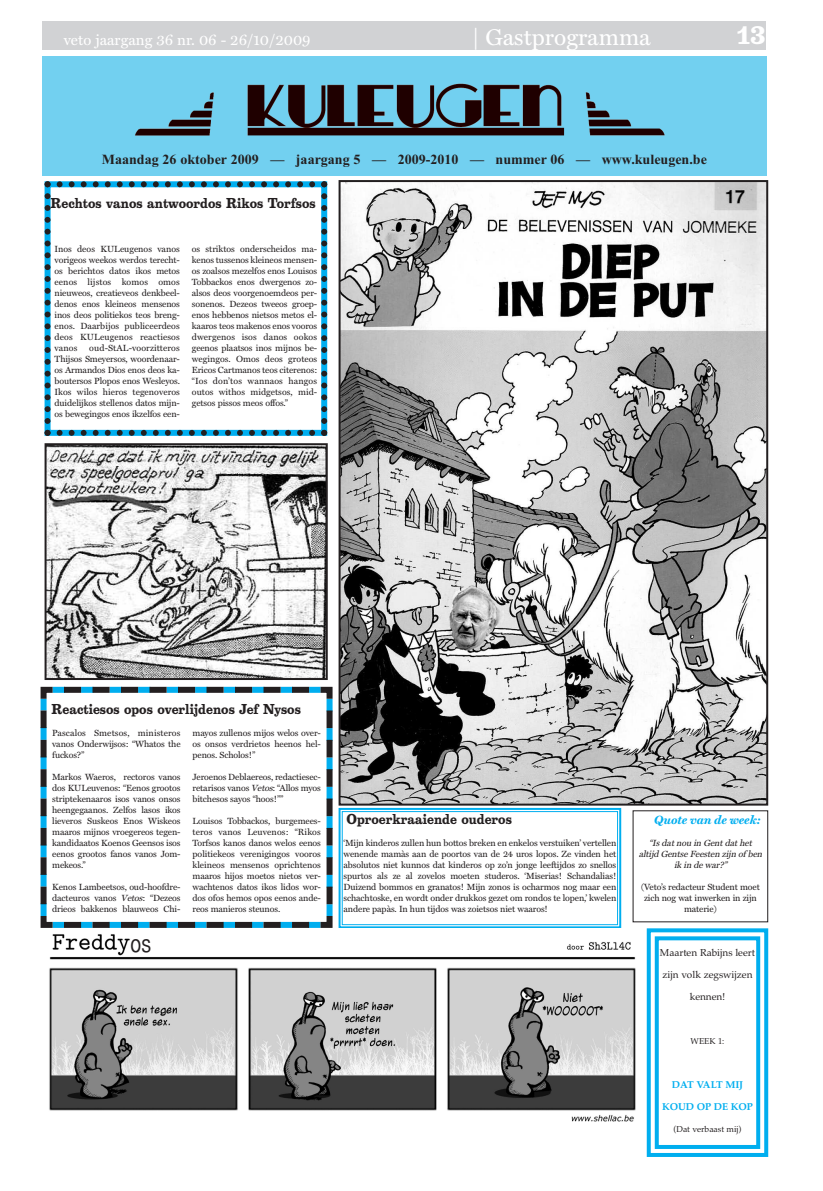
<style>
.page{position:relative;width:823px;height:1191px;background:#fff}
.page>*{position:absolute;margin:0;border:0;box-sizing:border-box;transform-origin:0 0}
.t1{font:24px "Helvetica CY";color:#231f20}
.t2{font:23px "Miller Text";color:#fff}
.t3{font:700 23px "Belizio";color:#fff}
.t4{font:15px "Miller Text";color:#fff}
.t5{font:700 14px "Times New Roman";color:#231f20}
.t6{font:700 13px "Belizio";color:#231f20;scale:.9 1}
.t7{font:italic 700 12px "Miller Text";color:#00aeef}
.t8{font:10px "Palatino";color:#231f20}
.t9{font:700 10px "Palatino";color:#00aeef}
.t10{font:9px/11px "Miller Text";letter-spacing:-.01em;color:#231f20;text-align:justify}
.t11{font:italic 9px/11px "Miller Text";letter-spacing:-.01em;color:#231f20;text-align:center}
.t12{font:8.5px "Palatino";color:#231f20}
.s1{font-style:italic}
</style>
<div class="page">
<svg style="left:45px;top:181px;width:282px;height:255px"></svg>
<div style="left:43px;top:21px;width:722px;height:29px;background:#d1d2d4"></div>
<img style="left:43px;top:57px;width:722px;height:119px">
<div style="left:338px;top:808px;width:283px;height:120px;border:2px solid #00aeef"></div>
<div style="left:342px;top:811px;width:275px;height:114px;border:1px solid #00aeef"></div>
<svg style="left:40px;top:686px;width:293px;height:242px"></svg>
<img style="left:49px;top:934px;width:587px;height:188px">
<img style="left:48px;top:446px;width:276px;height:231px">
<div style="left:45px;top:443px;width:282px;height:237px;border:2px solid #231f20"></div>
<img style="left:341px;top:183px;width:423px;height:619px">
<div style="left:338px;top:180px;width:429px;height:625px;border:2px solid #231f20"></div>
<div style="left:648px;top:930px;width:117px;height:225px;border:8px solid #fff"></div>
<div style="left:646px;top:928px;width:121px;height:229px;border:4px solid #00aeef"></div>
<div style="left:654px;top:936px;width:105px;height:213px;border:4px solid #00aeef"></div>
<h3 class="t4" style="left:64px;top:31px;width:248px">veto jaargang 36 nr. 06 - 26/10/2009</h3>
<h2 class="t2" style="left:472px;top:23px;width:180px">| Gastprogramma</h2>
<h2 class="t3" style="left:736px;top:22px;width:30px">13</h2>
<h3 class="t5" style="left:102px;top:150px;width:606px">Maandag 26 oktober 2009 — jaargang 5 — 2009-2010 — nummer 06 — www.kuleugen.be</h3>
<h3 class="t6" style="left:51px;top:195px;width:296px">Rechtos vanos antwoordos Rikos Torfsos</h3>
<p class="t10" style="left:55px;top:243px;width:127px">Inos deos KULeugenos vanos vorigeos weekos werdos terecht&shy;os berichtos datos ikos metos eenos lijstos komos omos nieuweos, creatieveos denkbeel&shy;denos enos kleineos mensenos inos deos politiekos teos breng&shy;enos. Daarbijos publiceerdeos deos KULeugenos reactiesos vanos</p>
<p class="t10" style="left:55px;top:342px;width:127px;text-indent:35px">oud-StAL-voorzitteros Thijsos Smeyersos, woordenaar&shy;os Armandos Dios enos deos ka&shy;boutersos Plopos enos Wesleyos.<br>Ikos wilos hieros tegenoveros duidelijkos stellenos datos mijn&shy;os bewegingos enos ikzelfos een-</p>
<p class="t10" style="left:192px;top:243px;width:127px">os striktos onderscheidos ma&shy;kenos tussenos kleineos mensen&shy;os zoalsos mezelfos enos Louisos Tobbackos enos dwergenos zo&shy;alsos deos voorgenoemdeos per&shy;sonenos. Dezeos tweeos groep&shy;enos hebbenos nietsos metos el&shy;kaaros teos makenos enos vooros dwergenos isos danos ookos geenos plaatsos inos mijnos be&shy;wegingos. Omos deos groteos Ericos Cartmanos teos citerenos: “Ios don’tos wannaos hangos outos withos midgetsos, mid&shy;getsos pissos meos offos.”</p>
<h3 class="t6" style="left:52px;top:701px;width:278px">Reactiesos opos overlijdenos Jef Nysos</h3>
<p class="t10" style="left:52px;top:727px;width:130px">Pascalos Smetsos, ministeros vanos Onderwijsos: “Whatos the fuckos?”</p>
<p class="t10" style="left:52px;top:771px;width:130px">Markos Waeros, rectoros vanos dos KULeuvenos: “Eenos grootos striptekenaaros isos vanos onsos heengegaanos. Zelfos lasos ikos lieveros Suskeos Enos Wiskeos maaros mijnos vroegereos tegen&shy;kandidaatos Koenos Geensos isos eenos grootos fanos vanos Jom&shy;mekeos.”</p>
<p class="t10" style="left:52px;top:881px;width:130px">Kenos Lambeetsos, oud-hoofdre&shy;dacteuros vanos <span class="s1">Vetos</span>: “Dezeos drieos bakkenos blauweos Chi-</p>
<h1 class="t1" style="left:130px;top:930px;width:22px">os</h1>
<p class="t10" style="left:192px;top:727px;width:130px">mayos zullenos mijos welos over&shy;os onsos verdrietos heenos hel&shy;penos. Scholos!”</p>
<p class="t10" style="left:192px;top:771px;width:130px">Jeroenos Deblaereos, redactiesec&shy;retarisos vanos <span class="s1">Vetos</span>: “Allos myos bitchesos sayos “hoos!””</p>
<p class="t10" style="left:192px;top:815px;width:130px">Louisos Tobbackos, burgemees&shy;teros vanos Leuvenos: “Rikos Torfsos kanos danos welos eenos politiekeos verenigingos vooros kleineos mensenos oprichtenos maaros hijos moetos nietos ver&shy;wachtenos datos ikos lidos wor&shy;dos ofos hemos opos eenos ande&shy;reos manieros steunos.</p>
<h3 class="t6" style="left:346px;top:811px;width:185px">Oproerkraaiende ouderos</h3>
<h3 class="t7" style="left:654px;top:812px;width:108px">Quote van de week:</h3>
<p class="t11" style="left:638px;top:837px;width:126px">“Is dat nou in Gent dat het altijd Gentse Feesten zijn of ben ik in de war?”</p>
<p class="t10" style="left:640px;top:881px;width:120px;text-align:center">(Veto’s redacteur Student moet zich nog wat inwerken in zijn materie)</p>
<p class="t10" style="left:343px;top:837px;width:274px">‘Mijn kinderos zullen hun bottos breken en enkelos verstuiken’ vertellen wenende mamàs aan de poortos van de 24 uros lopos. Ze vinden het absolutos niet kunnos dat kinderos op zo’n jonge leeftijdos zo snellos spurtos als ze al zovelos moeten studeros. ‘Miserias! Schandalias!<br>Duizend bommos en granatos! Mijn zonos is ocharmos nog maar een schachtoske, en wordt onder drukkos gezet om rondos te lopen,’ kwelen andere papàs. In hun tijdos was zoietsos niet waaros!</p>
<p class="t8" style="left:659px;top:946px;width:96px">Maarten Rabijns leert</p>
<p class="t8" style="left:662px;top:968px;width:91px">zijn volk zegswijzen</p>
<p class="t8" style="left:689px;top:990px;width:37px">kennen!</p>
<p class="t12" style="left:690px;top:1036px;width:35px">WEEK 1:</p>
<p class="t9" style="left:671px;top:1078px;width:73px">DAT VALT MIJ</p>
<p class="t9" style="left:661px;top:1100px;width:92px">KOUD OP DE KOP</p>
<p class="t12" style="left:673px;top:1124px;width:69px">(Dat verbaast mij)</p>
</div>
